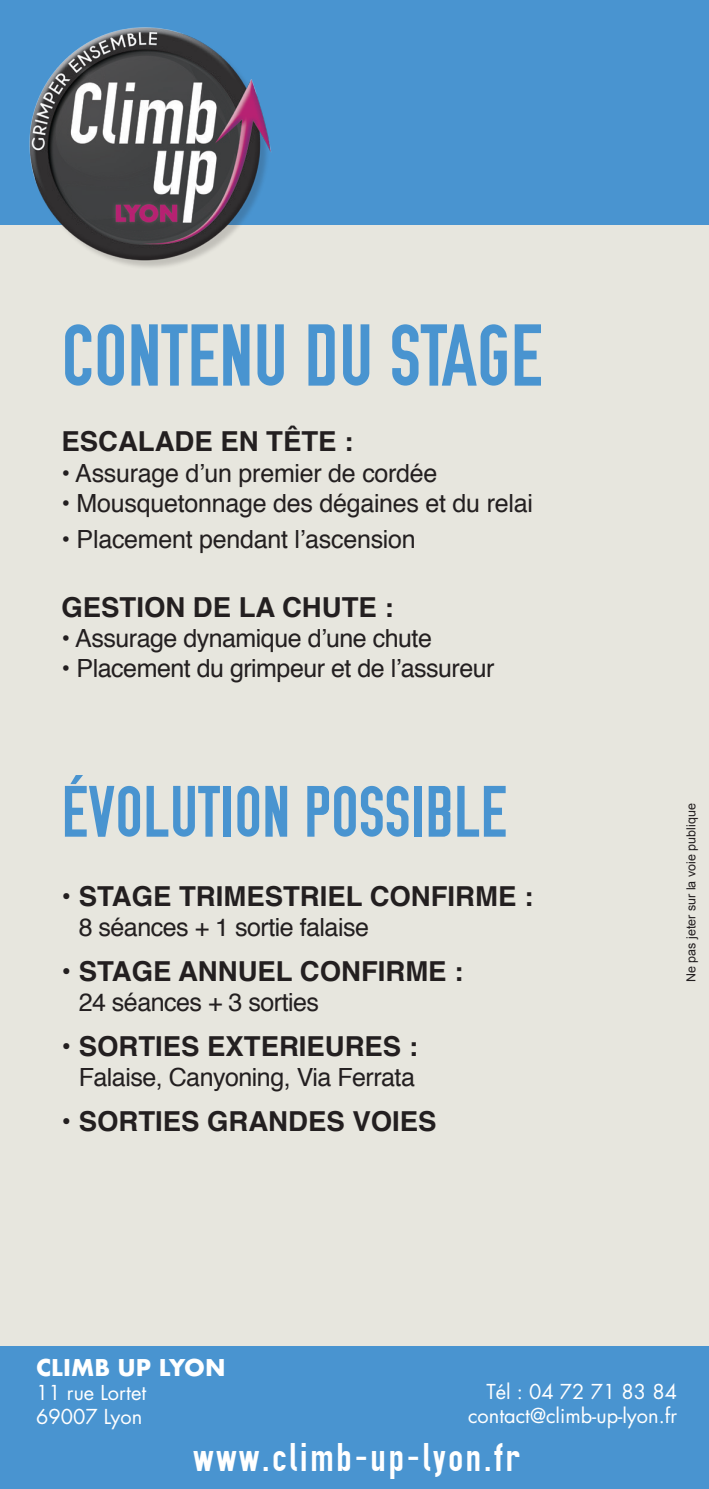
<style>
.page{position:relative;width:709px;height:1489px;background:#fff}
.page>*{position:absolute;margin:0;border:0;box-sizing:border-box;transform-origin:0 0}
.t1{font:87.5px "OSP DIN";color:#4994d0}
.t2{font:72.5px "OSP DIN";color:#4994d0}
.t3{font:40px "OSP DIN";letter-spacing:.07em;color:#fff}
.t4{font:700 27.5px "Helvetica";color:#231f20}
.t5{font:25px "Helvetica";letter-spacing:-.02em;color:#231f20}
.t6{font:700 22.5px "Futura";color:#fff}
.t7{font:20px/24px "Futura";color:#fff}
.t8{font:12.5px "Arial";color:#231f20}
.s1{font-weight:400}
</style>
<div class="page">
<div style="left:0;top:0;width:709px;height:1488px;background:#e7e6de"></div>
<div style="left:0;top:0;width:709px;height:224px;background:#4994d0"></div>
<div style="left:0;top:1346px;width:709px;height:142px;background:#4994d0"></div>
<img style="left:10px;top:27px;width:268px;height:240px">
<h1 class="t1" style="left:61px;top:311px;width:65px">CONTENU</h1>
<h1 class="t1" style="left:304px;top:311px;width:117px">DU STAGE</h1>
<p class="t4" style="left:61px;top:419px;width:293px">ESCALADE EN TêTE :</p>
<p class="t5" style="left:61px;top:453px;width:377px">• Assurage d’un premier de cordée</p>
<p class="t5" style="left:61px;top:483px;width:473px">• Mousquetonnage des dégaines et du relai</p>
<p class="t5" style="left:61px;top:519px;width:356px">• Placement pendant l’ascension</p>
<p class="t4" style="left:61px;top:584px;width:334px">GESTION DE LA CHUTE :</p>
<p class="t5" style="left:61px;top:618px;width:372px">• Assurage dynamique d’une chute</p>
<p class="t5" style="left:61px;top:648px;width:434px">• Placement du grimpeur et de l’assureur</p>
<h2 class="t2" style="left:61px;top:774px;width:53px">ÉVOLUTION</h2>
<h2 class="t2" style="left:304px;top:774px;width:24px">POSSI</h2>
<h2 class="t2" style="left:425px;top:774px;width:54px">BLE</h2>
<p class="t4" style="left:61px;top:873px;width:473px"><span class="s1">•</span> STAGE TRIMESTRIEL CONFIRME :</p>
<p class="t5" style="left:79px;top:907px;width:292px">8 séances + 1 sortie falaise</p>
<p class="t4" style="left:61px;top:948px;width:403px"><span class="s1">•</span> STAGE ANNUEL CONFIRME :</p>
<p class="t5" style="left:79px;top:982px;width:242px">24 séances + 3 sorties</p>
<p class="t4" style="left:61px;top:1023px;width:358px"><span class="s1">•</span> SORTIES EXTERIEURES :</p>
<p class="t5" style="left:79px;top:1057px;width:338px">Falaise, Canyoning, Via Ferrata</p>
<p class="t4" style="left:61px;top:1098px;width:376px"><span class="s1">•</span> SORTIES GRANDES VOIES</p>
<p class="t8" style="left:683px;top:981px;width:180px;rotate:-90deg">Ne pas jeter sur la voie publique</p>
<p class="t6" style="left:36px;top:1350px;width:191px">CLIMB UP LYON</p>
<p class="t7" style="left:36px;top:1380px;width:112px">11 rue Lortet<br>69007 Lyon</p>
<h3 class="t3" style="left:193px;top:1436px;width:328px">WWW.CLIMB-UP-LYON.FR</h3>
<p class="t7" style="left:468px;top:1379px;width:210px;text-align:right">Tél : 04 72 71 83 84 contact@climb-up-lyon.fr</p>
</div>
